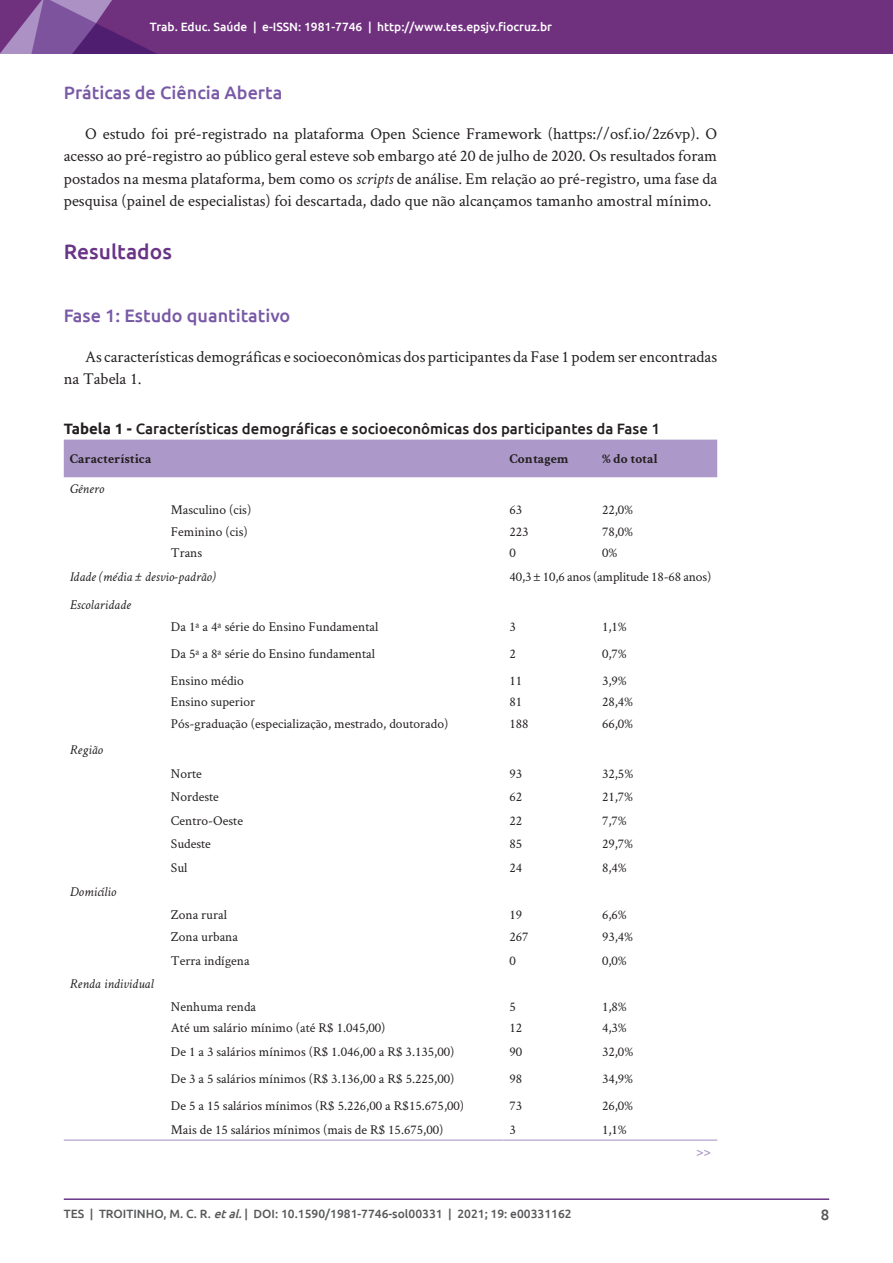
<style>
.page{position:relative;width:893px;height:1263px;background:#fff}
.page>*{position:absolute;margin:0;border:0;box-sizing:border-box;transform-origin:0 0}
.titulo1_-_roxo{font:500 21px "Ubuntu";color:#693486}
.titulo2_-_roxo{font:500 18px "Ubuntu";color:#7859a5}
.texto-comum{font:16.5px/22.5px "Crimson Text";color:#231f20;text-align:justify}
.LO-normal{font:500 15px "Ubuntu";color:#231f20}
.t1{font:500 15px "Ubuntu";color:#57585a}
.LO-normal-2{font:13.5px "Crimson Text";color:#231f20}
.LO-normal-3{font:italic 13.5px "Crimson Text";color:#231f20}
.LO-normal-4{font:700 13.5px "Crimson Text";color:#231f20}
.LO-normal-5{font:13.5px "Ubuntu";color:#ac99c9}
.t2{font:500 12px "Ubuntu";color:#57585a}
.t3{font:500 12px "Ubuntu";color:#fff}
.s1{font-style:italic}
.s2{font-weight:700}
</style>
<div class="page">
<hr style="left:64px;top:1198px;width:765px;height:2px;background:#693486">
<img style="left:0;top:0;width:893px;height:53px">
<div style="left:64px;top:440px;width:653px;height:37px;background:#ac99c9"></div>
<hr style="left:64px;top:1139px;width:101px;height:2px;background:#ac99c9">
<hr style="left:165px;top:1139px;width:136px;height:2px;background:#ac99c9">
<hr style="left:301px;top:1139px;width:202px;height:2px;background:#ac99c9">
<hr style="left:503px;top:1139px;width:93px;height:2px;background:#ac99c9">
<hr style="left:596px;top:1139px;width:121px;height:2px;background:#ac99c9">
<p class="t3" style="left:150px;top:19px;width:404px">Trab. Educ. Saúde | e-ISSN: 1981-7746 | http://www.tes.epsjv.fiocruz.br</p>
<p class="titulo2_-_roxo" style="left:64px;top:81px;width:220px">Práticas de Ciência Aberta</p>
<p class="texto-comum" style="left:64px;top:121px;width:655px;text-indent:21px">O estudo foi pré-registrado na plataforma Open Science Framework (hattps://osf.io/2z6vp). O acesso ao pré-registro ao público geral esteve sob embargo até 20 de julho de 2020. Os resultados foram postados na mesma plataforma, bem como os <span class="s1">scripts</span> de análise. Em relação ao pré-registro, uma fase da pesquisa (painel de especialistas) foi descartada, dado que não alcançamos tamanho amostral mínimo.</p>
<p class="titulo1_-_roxo" style="left:64px;top:238px;width:110px">Resultados</p>
<p class="titulo2_-_roxo" style="left:64px;top:304px;width:228px">Fase 1: Estudo quantitativo</p>
<p class="texto-comum" style="left:64px;top:344px;width:655px;text-indent:21px">As características demográficas e socioeconômicas dos participantes da Fase 1 podem ser encontradas na Tabela 1.</p>
<p class="LO-normal" style="left:64px;top:419px;width:598px"><span class="s2">Tabela 1 -</span> Características demográficas e socioeconômicas dos participantes da Fase 1</p>
<p class="LO-normal-4" style="left:70px;top:451px;width:83px">Característica</p>
<p class="LO-normal-4" style="left:509px;top:451px;width:61px">Contagem</p>
<p class="LO-normal-4" style="left:602px;top:451px;width:57px">% do total</p>
<p class="LO-normal-3" style="left:70px;top:481px;width:36px">Gênero</p>
<p class="LO-normal-2" style="left:171px;top:501px;width:82px">Masculino (cis)</p>
<p class="LO-normal-2" style="left:509px;top:501px;width:14px">63</p>
<p class="LO-normal-2" style="left:602px;top:501px;width:33px">22,0%</p>
<p class="LO-normal-2" style="left:171px;top:522px;width:78px">Feminino (cis)</p>
<p class="LO-normal-2" style="left:509px;top:522px;width:21px">223</p>
<p class="LO-normal-2" style="left:602px;top:522px;width:33px">78,0%</p>
<p class="LO-normal-2" style="left:171px;top:543px;width:33px">Trans</p>
<p class="LO-normal-2" style="left:509px;top:543px;width:8px">0</p>
<p class="LO-normal-2" style="left:602px;top:543px;width:17px">0%</p>
<p class="LO-normal-3" style="left:70px;top:569px;width:147px">Idade (média ± desvio-padrão)</p>
<p class="LO-normal-2" style="left:509px;top:567px;width:203px">40,3 ± 10,6 anos (amplitude 18-68 anos)</p>
<p class="LO-normal-3" style="left:70px;top:597px;width:63px">Escolaridade</p>
<p class="LO-normal-2" style="left:171px;top:617px;width:209px">Da 1ª a 4ª série do Ensino Fundamental</p>
<p class="LO-normal-2" style="left:509px;top:617px;width:8px">3</p>
<p class="LO-normal-2" style="left:602px;top:617px;width:26px">1,1%</p>
<p class="LO-normal-2" style="left:171px;top:644px;width:206px">Da 5ª a 8ª série do Ensino fundamental</p>
<p class="LO-normal-2" style="left:509px;top:644px;width:8px">2</p>
<p class="LO-normal-2" style="left:602px;top:644px;width:26px">0,7%</p>
<p class="LO-normal-2" style="left:171px;top:671px;width:74px">Ensino médio</p>
<p class="LO-normal-2" style="left:509px;top:671px;width:14px">11</p>
<p class="LO-normal-2" style="left:602px;top:671px;width:26px">3,9%</p>
<p class="LO-normal-2" style="left:171px;top:692px;width:86px">Ensino superior</p>
<p class="LO-normal-2" style="left:509px;top:692px;width:14px">81</p>
<p class="LO-normal-2" style="left:602px;top:692px;width:33px">28,4%</p>
<p class="LO-normal-2" style="left:171px;top:714px;width:279px">Pós-graduação (especialização, mestrado, doutorado)</p>
<p class="LO-normal-2" style="left:509px;top:714px;width:21px">188</p>
<p class="LO-normal-2" style="left:602px;top:714px;width:33px">66,0%</p>
<p class="LO-normal-3" style="left:70px;top:742px;width:35px">Região</p>
<p class="LO-normal-2" style="left:171px;top:764px;width:33px">Norte</p>
<p class="LO-normal-2" style="left:509px;top:764px;width:14px">93</p>
<p class="LO-normal-2" style="left:602px;top:764px;width:33px">32,5%</p>
<p class="LO-normal-2" style="left:171px;top:788px;width:50px">Nordeste</p>
<p class="LO-normal-2" style="left:509px;top:788px;width:14px">62</p>
<p class="LO-normal-2" style="left:602px;top:788px;width:33px">21,7%</p>
<p class="LO-normal-2" style="left:171px;top:811px;width:74px">Centro-Oeste</p>
<p class="LO-normal-2" style="left:509px;top:811px;width:14px">22</p>
<p class="LO-normal-2" style="left:602px;top:811px;width:26px">7,7%</p>
<p class="LO-normal-2" style="left:171px;top:835px;width:42px">Sudeste</p>
<p class="LO-normal-2" style="left:509px;top:835px;width:14px">85</p>
<p class="LO-normal-2" style="left:602px;top:835px;width:33px">29,7%</p>
<p class="LO-normal-2" style="left:171px;top:858px;width:18px">Sul</p>
<p class="LO-normal-2" style="left:509px;top:858px;width:14px">24</p>
<p class="LO-normal-2" style="left:602px;top:858px;width:26px">8,4%</p>
<p class="LO-normal-3" style="left:70px;top:884px;width:48px">Domicílio</p>
<p class="LO-normal-2" style="left:171px;top:906px;width:58px">Zona rural</p>
<p class="LO-normal-2" style="left:509px;top:906px;width:14px">19</p>
<p class="LO-normal-2" style="left:602px;top:906px;width:26px">6,6%</p>
<p class="LO-normal-2" style="left:171px;top:927px;width:69px">Zona urbana</p>
<p class="LO-normal-2" style="left:509px;top:927px;width:21px">267</p>
<p class="LO-normal-2" style="left:602px;top:927px;width:33px">93,4%</p>
<p class="LO-normal-2" style="left:171px;top:952px;width:80px">Terra indígena</p>
<p class="LO-normal-2" style="left:509px;top:952px;width:8px">0</p>
<p class="LO-normal-2" style="left:602px;top:952px;width:26px">0,0%</p>
<p class="LO-normal-3" style="left:70px;top:976px;width:85px">Renda individual</p>
<p class="LO-normal-2" style="left:171px;top:997px;width:87px">Nenhuma renda</p>
<p class="LO-normal-2" style="left:509px;top:997px;width:8px">5</p>
<p class="LO-normal-2" style="left:602px;top:997px;width:26px">1,8%</p>
<p class="LO-normal-2" style="left:171px;top:1019px;width:216px">Até um salário mínimo (até R$ 1.045,00)</p>
<p class="LO-normal-2" style="left:509px;top:1019px;width:14px">12</p>
<p class="LO-normal-2" style="left:602px;top:1019px;width:26px">4,3%</p>
<p class="LO-normal-2" style="left:171px;top:1042px;width:285px">De 1 a 3 salários mínimos (R$ 1.046,00 a R$ 3.135,00)</p>
<p class="LO-normal-2" style="left:509px;top:1042px;width:14px">90</p>
<p class="LO-normal-2" style="left:602px;top:1042px;width:33px">32,0%</p>
<p class="LO-normal-2" style="left:171px;top:1069px;width:285px">De 3 a 5 salários mínimos (R$ 3.136,00 a R$ 5.225,00)</p>
<p class="LO-normal-2" style="left:509px;top:1069px;width:14px">98</p>
<p class="LO-normal-2" style="left:602px;top:1069px;width:33px">34,9%</p>
<p class="LO-normal-2" style="left:171px;top:1096px;width:295px">De 5 a 15 salários mínimos (R$ 5.226,00 a R$15.675,00)</p>
<p class="LO-normal-2" style="left:509px;top:1096px;width:14px">73</p>
<p class="LO-normal-2" style="left:602px;top:1096px;width:33px">26,0%</p>
<p class="LO-normal-2" style="left:171px;top:1120px;width:274px">Mais de 15 salários mínimos (mais de R$ 15.675,00)</p>
<p class="LO-normal-2" style="left:509px;top:1120px;width:8px">3</p>
<p class="LO-normal-2" style="left:602px;top:1120px;width:26px">1,1%</p>
<p class="LO-normal-5" style="left:696px;top:1143px;width:17px">&gt;&gt;</p>
<p class="t2" style="left:64px;top:1206px;width:509px">TES | TROITINHO, M. C. R. <span class="s1">etal.</span>| DOI: 10.1590/1981-7746-sol00331 | 2021; 19: e00331162</p>
<p class="t1" style="left:821px;top:1205px;width:10px">8</p>
</div>
